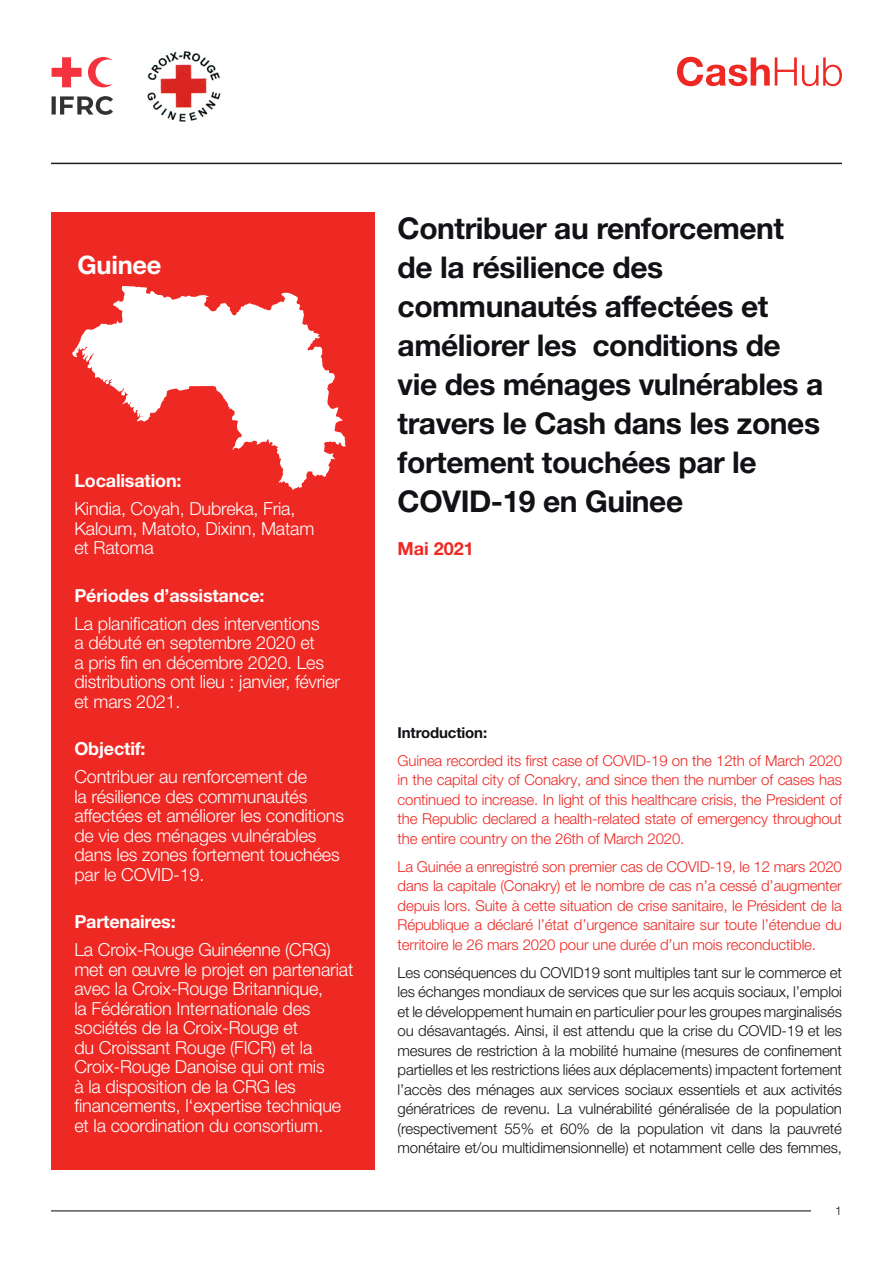
<style>
.page{position:relative;width:893px;height:1263px;background:#fff}
.page>*{position:absolute;margin:0;border:0;box-sizing:border-box;transform-origin:0 0}
.Header_-_shadow_blac{font:700 30px/39px "Helvetica Neue LT Pro";letter-spacing:-.015em;color:#121216}
.Body_copy_-_Shadow_b{font:700 25.5px "Helvetica Neue LT Pro";letter-spacing:-.01em;color:#fff}
.Body_copy_-_Shadow_b-2{font:300 18px/19.5px "Helvetica Neue LT Pro";letter-spacing:-.01em;color:#fff}
.Body_copy_-_Shadow_b-3{font:700 18px "Helvetica Neue LT Pro";letter-spacing:-.01em;color:#fff}
.t1{font:700 18px "Helvetica Neue LT Pro";color:#ee2823}
.Body_copy_-_Shadow_b-4{font:300 15px/19.5px "Helvetica Neue LT Pro";letter-spacing:-.01em;color:#121216;text-align:justify}
.Body_copy_-_Shadow_b-5{font:300 15px/19.5px "Helvetica Neue LT Pro";letter-spacing:-.01em;color:#ee2823;text-align:justify}
.Body_copy_-_Shadow_b-6{font:700 15px "Helvetica Neue LT Pro";letter-spacing:-.01em;color:#121216}
.t2{font:300 12px "Helvetica Neue LT Pro";color:#121216}
</style>
<div class="page">
<hr style="left:51px;top:163px;width:791px;height:1px;background:#231f20">
<hr style="left:51px;top:1210px;width:791px;height:1px;background:#231f20">
<svg style="left:677px;top:57px;width:165px;height:29px"></svg>
<div style="left:812px;top:1199px;width:30px;height:23px;background:#fff"></div>
<img style="left:147px;top:51px;width:74px;height:71px">
<svg style="left:52px;top:57px;width:30px;height:30px"></svg>
<svg style="left:88px;top:57px;width:25px;height:30px"></svg>
<svg style="left:52px;top:96px;width:61px;height:19px"></svg>
<div style="left:51px;top:213px;width:323px;height:957px;background:#ee2823"></div>
<svg style="left:72px;top:286px;width:274px;height:204px"></svg>
<p class="Body_copy_-_Shadow_b" style="left:77px;top:249px;width:86px">Guinee</p>
<p class="Body_copy_-_Shadow_b-3" style="left:74px;top:469px;width:109px">Localisation:</p>
<p class="Body_copy_-_Shadow_b-2" style="left:74px;top:498px;width:241px">Kindia, Coyah, Dubreka, Fria,<br>Kaloum, Matoto, Dixinn, Matam et Ratoma</p>
<p class="Body_copy_-_Shadow_b-3" style="left:74px;top:584px;width:192px">Périodes d’assistance:</p>
<p class="Body_copy_-_Shadow_b-2" style="left:74px;top:613px;width:267px">La planification des interventions<br>a débuté en septembre 2020 et<br>a pris fin en décembre 2020. Les distributions ont lieu : janvier, février et mars 2021.</p>
<p class="Body_copy_-_Shadow_b-3" style="left:74px;top:737px;width:73px">Objectif:</p>
<p class="Body_copy_-_Shadow_b-2" style="left:74px;top:766px;width:271px">Contribuer au renforcement de<br>la résilience des communautés affectées et améliorer les conditions de vie des ménages vulnérables dans les zones fortement touchées par le COVID-19.</p>
<p class="Body_copy_-_Shadow_b-3" style="left:74px;top:910px;width:103px">Partenaires:</p>
<p class="Body_copy_-_Shadow_b-2" style="left:74px;top:940px;width:280px">La Croix-Rouge Guinéenne (CRG) met en œuvre le projet en partenariat avec la Croix-Rouge Britannique,<br>la Fédération Internationale des sociétés de la Croix-Rouge et<br>du Croissant Rouge (FICR) et la Croix-Rouge Danoise qui ont mis<br>à la disposition de la CRG les financements, l‘expertise technique et la coordination du consortium.</p>
<p class="Header_-_shadow_blac" style="left:398px;top:208px;width:427px">Contribuer au renforcement de la résilience des communautés affectées et améliorer les conditions de vie des ménages vulnérables a travers le Cash dans les zones fortement touchées par le<br>COVID-19 en Guinee</p>
<p class="t1" style="left:398px;top:537px;width:78px">Mai 2021</p>
<p class="Body_copy_-_Shadow_b-6" style="left:398px;top:723px;width:91px">Introduction:</p>
<p class="Body_copy_-_Shadow_b-5" style="left:398px;top:750px;width:446px">Guinea recorded its first case of COVID-19 on the 12th of March 2020 in the capital city of Conakry, and since then the number of cases has continued to increase. In light of this healthcare crisis, the President of the Republic declared a health-related state of emergency throughout the entire country on the 26th of March 2020.</p>
<p class="Body_copy_-_Shadow_b-5" style="left:398px;top:856px;width:446px">La Guinée a enregistré son premier cas de COVID-19, le 12 mars 2020 dans la capitale (Conakry) et le nombre de cas n’a cessé d’augmenter depuis lors. Suite à cette situation de crise sanitaire, le Président de la République a déclaré l’état d’urgence sanitaire sur toute l’étendue du territoire le 26 mars 2020 pour une durée d’un mois reconductible.</p>
<p class="Body_copy_-_Shadow_b-4" style="left:398px;top:962px;width:446px">Les conséquences du COVID19 sont multiples tant sur le commerce et les échanges mondiaux de services que sur les acquis sociaux, l’emploi et le développement humain en particulier pour les groupes marginalisés ou désavantagés. Ainsi, il est attendu que la crise du COVID-19 et les mesures de restriction à la mobilité humaine (mesures de confinement partielles et les restrictions liées aux déplacements) impactent fortement l’accès des ménages aux services sociaux essentiels et aux activités génératrices de revenu. La vulnérabilité généralisée de la population (respectivement 55% et 60% de la population vit dans la pauvreté monétaire et/ou multidimensionnelle) et notamment celle des femmes,</p>
<p class="t2" style="left:835px;top:1203px;width:8px">1</p>
</div>
